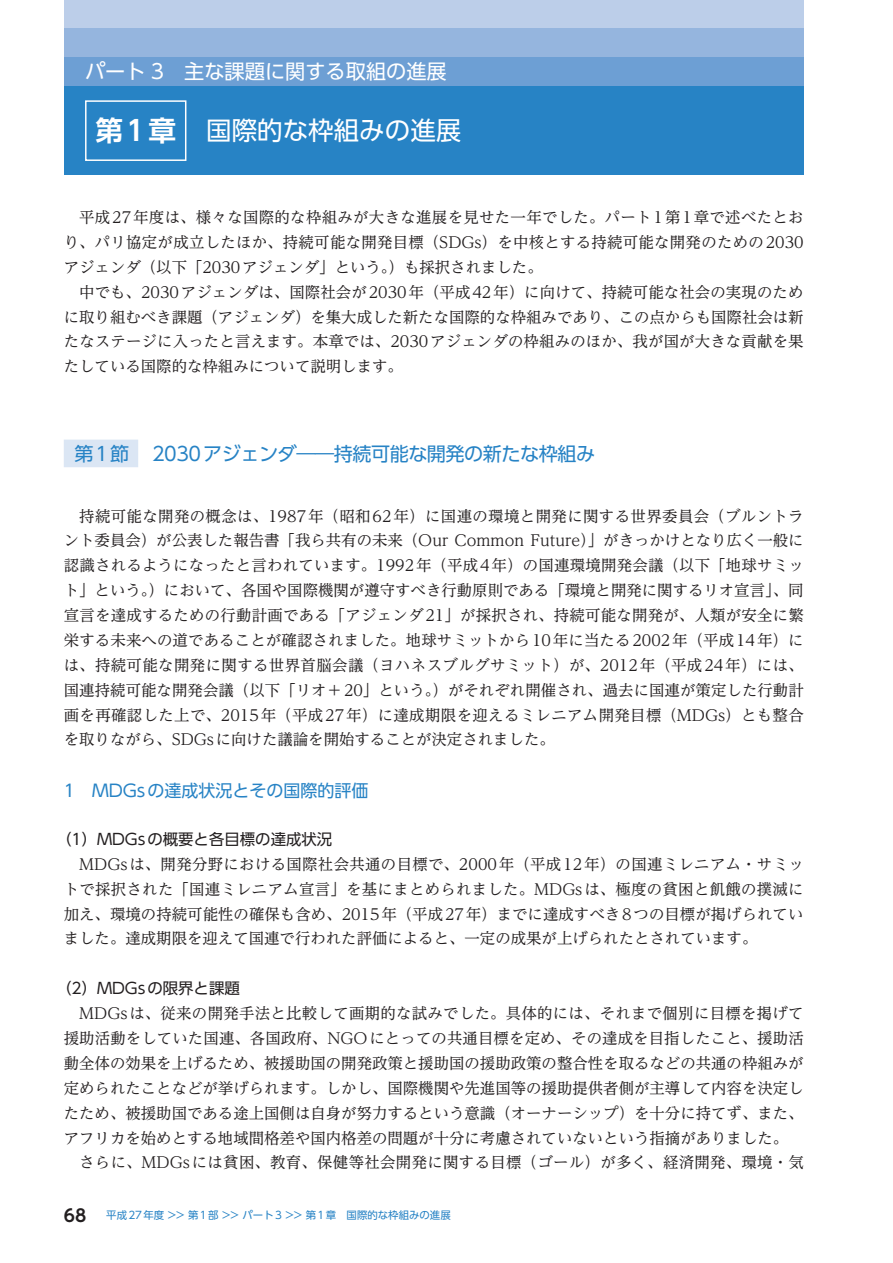
<style>
.page{position:relative;width:893px;height:1263px;background:#fff}
.page>*{position:absolute;margin:0;border:0;box-sizing:border-box;transform-origin:0 0}
.t1{font:25.5px "UD Shin Go Pro";color:#fff}
.t2{font:20.25px "UD Shin Go Pro";color:#fff}
.t3{font:19.2px "UD Shin Go Pro";letter-spacing:-.025em;color:#2783c5}
.t4{font:16.95px "UD Shin Go Pro";color:#2783c5}
.t5{font:15.45px/24.9px "UD Reimin Pro";color:#231f20;text-align:justify}
.t6{font:15.45px "UD Reimin Pro";letter-spacing:.02em;color:#231f20}
.t7{font:15.45px "UD Shin Go Pro";color:#231f20}
.t8{font:10.35px "UD Shin Go Pro";color:#2783c5}
.s1{font-family:"UD Shin Go Pro De";font-weight:700;font-size:27.6px}
.s2{font-family:"UD Shin Go Pro De";font-weight:700;font-size:16.95px;color:#231f20}
</style>
<div class="page">
<div style="left:64px;top:440px;width:74px;height:27px;background:#dbe6f4"></div>
<div style="left:64px;top:0;width:740px;height:174px;background:#2783c5"></div>
<div style="left:64px;top:0;width:740px;height:28px;background:#bccee9"></div>
<div style="left:64px;top:28px;width:740px;height:29px;background:#95b5de"></div>
<div style="left:64px;top:57px;width:740px;height:28px;background:#6d9fd4"></div>
<div style="left:85px;top:100px;width:101px;height:61px;border:1px solid #fff"></div>
<h2 class="t2" style="left:85px;top:55px;width:363px">パート 3　主な課題に関する取組の進展</h2>
<h1 class="t1" style="left:96px;top:109px;width:367px"><span class="s1">第1章</span> 国際的な枠組みの進展</h1>
<p class="t5" style="left:64px;top:204px;width:741px;text-indent:15px">平成27年度は、様々な国際的な枠組みが大きな進展を見せた一年でした。パート1第1章で述べたとおり、パリ協定が成立したほか、持続可能な開発目標（SDGs）を中核とする持続可能な開発のための2030アジェンダ（以下「2030アジェンダ」という。）も採択されました。</p>
<p class="t5" style="left:64px;top:279px;width:741px;text-indent:15px">中でも、2030アジェンダは、国際社会が2030年（平成42年）に向けて、持続可能な社会の実現のために取り組むべき課題（アジェンダ）を集大成した新たな国際的な枠組みであり、この点からも国際社会は新たなステージに入ったと言えます。本章では、2030アジェンダの枠組みのほか、我が国が大きな貢献を果たしている国際的な枠組みについて説明します。</p>
<p class="t3" style="left:74px;top:438px;width:522px">第1節　2030アジェンダ――持続可能な開発の新たな枠組み</p>
<p class="t5" style="left:64px;top:503px;width:742px;text-indent:15px">持続可能な開発の概念は、1987年（昭和62年）に国連の環境と開発に関する世界委員会（ブルントラント委員会）が公表した報告書「我ら共有の未来（Our Common Future）」がきっかけとなり広く一般に認識されるようになったと言われています。1992年（平成4年）の国連環境開発会議（以下「地球サミット」という。）において、各国や国際機関が遵守すべき行動原則である「環境と開発に関するリオ宣言」、同宣言を達成するための行動計画である「アジェンダ21」が採択され、持続可能な開発が、人類が安全に繁栄する未来への道であることが確認されました。地球サミットから10年に当たる2002年（平成14年）には、持続可能な開発に関する世界首脳会議（ヨハネスブルグサミット）が、2012年（平成24年）には、国連持続可能な開発会議（以下「リオ＋20」という。）がそれぞれ開催され、過去に国連が策定した行動計画を再確認した上で、2015年（平成27年）に達成期限を迎えるミレニアム開発目標（MDGs）とも整合を取りながら、SDGsに向けた議論を開始することが決定されました。</p>
<p class="t4" style="left:64px;top:776px;width:306px">1　MDGsの達成状況とその国際的評価</p>
<p class="t7" style="left:56px;top:826px;width:278px">（1）MDGsの概要と各目標の達成状況</p>
<p class="t5" style="left:64px;top:851px;width:741px;text-indent:15px">MDGsは、開発分野における国際社会共通の目標で、2000年（平成12年）の国連ミレニアム・サミットで採択された「国連ミレニアム宣言」を基にまとめられました。MDGsは、極度の貧困と飢餓の撲滅に加え、環境の持続可能性の確保も含め、2015年（平成27年）までに達成すべき8つの目標が掲げられていました。達成期限を迎えて国連で行われた評価によると、一定の成果が上げられたとされています。</p>
<p class="t7" style="left:56px;top:976px;width:185px">（2）MDGsの限界と課題</p>
<p class="t5" style="left:64px;top:1000px;width:741px;text-indent:15px">MDGsは、従来の開発手法と比較して画期的な試みでした。具体的には、それまで個別に目標を掲げて援助活動をしていた国連、各国政府、NGOにとっての共通目標を定め、その達成を目指したこと、援助活動全体の効果を上げるため、被援助国の開発政策と援助国の援助政策の整合性を取るなどの共通の枠組みが定められたことなどが挙げられます。しかし、国際機関や先進国等の援助提供者側が主導して内容を決定したため、被援助国である途上国側は自身が努力するという意識（オーナーシップ）を十分に持てず、また、アフリカを始めとする地域間格差や国内格差の問題が十分に考慮されていないという指摘がありました。</p>
<p class="t6" style="left:79px;top:1150px;width:726px">さらに、MDGsには貧困、教育、保健等社会開発に関する目標（ゴール）が多く、経済開発、環境・気</p>
<p class="t8" style="left:64px;top:1207px;width:388px"><span class="s2">68</span> 平成27年度 &gt;&gt; 第1部 &gt;&gt; パート3 &gt;&gt; 第1章　国際的な枠組みの進展</p>
</div>
